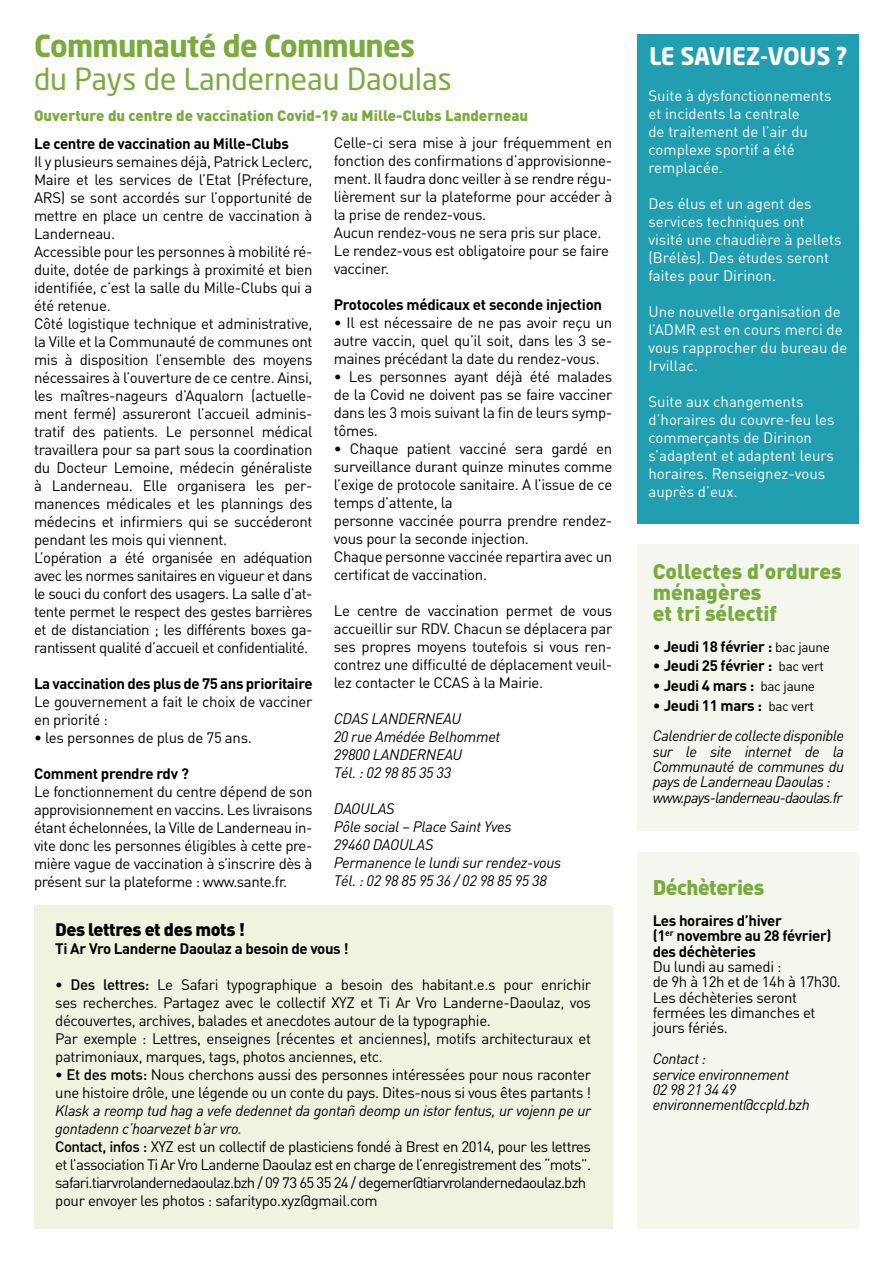
<style>
.page{position:relative;width:893px;height:1263px;background:#fff}
.page>*{position:absolute;margin:0;border:0;box-sizing:border-box;transform-origin:0 0}
.t1{font:30px "Neo Sans Pro";color:#7aab3d}
.t2{font:700 30px "Neo Sans Pro";letter-spacing:-.025em;color:#7aab3d}
.t3{font:700 24px "Neo Sans Pro";letter-spacing:-.01em;color:#fff}
.t4{font:900 21px/21px "DIN";color:#7aab3d}
.t5{font:900 21px "DIN";letter-spacing:-.025em;color:#7aab3d}
.t6{font:900 18px "DIN";letter-spacing:-.025em;color:#000}
.t7{font:15px/18px "DIN";letter-spacing:-.025em;color:#000}
.t8{font:15px/18px "DIN";color:#fff}
.t9{font:italic 15px/18px "DIN";letter-spacing:-.025em;color:#000}
.t10{font:700 15px/15.3px "DIN";letter-spacing:-.025em;color:#000}
.t11{font:900 15px "DIN";color:#7aab3d}
.s1{font-weight:500}
.s2{font-style:italic}
.s3{font-weight:400}
.s4{font-weight:400;font-size:13.5px}
.s5{font-style:normal}
.s6{font-weight:700;font-style:normal}
.s7{font-style:normal;font-size:13.5px}
</style>
<div class="page">
<div style="left:638px;top:34px;width:221px;height:489px;background:#219eaf"></div>
<div style="left:638px;top:544px;width:221px;height:685px;background:#f4f7ed"></div>
<div style="left:629px;top:831px;width:264px;height:21px;background:#fff"></div>
<div style="left:34px;top:906px;width:578px;height:323px;background:#eff4e0"></div>
<h1 class="t2" style="left:34px;top:27px;width:383px">Communauté de Communes</h1>
<h1 class="t1" style="left:34px;top:61px;width:419px">du Pays de Landerneau Daoulas</h1>
<p class="t11" style="left:34px;top:106px;width:496px">Ouverture du centre de vaccination Covid-19 au Mille-Clubs Landerneau</p>
<p class="t10" style="left:34px;top:135px;width:256px">Le centre de vaccination au Mille-Clubs</p>
<p class="t7" style="left:34px;top:152px;width:280px">Il y plusieurs semaines déjà, Patrick Leclerc, Maire et les services de l’Etat (Préfecture, ARS) se sont accordés sur l’opportunité de mettre en place un centre de vaccination à Landerneau.<br>Accessible pour les personnes à mobilité ré&shy;duite, dotée de parkings à proximité et bien identifiée, c’est la salle du Mille-Clubs qui a été retenue.<br>Côté logistique technique et administrative, la Ville et la Communauté de communes ont mis à disposition l’ensemble des moyens nécessaires à l’ouverture de ce centre. Ainsi, les maîtres-nageurs d’Aqualorn (actuelle&shy;ment fermé) assureront l’accueil adminis&shy;tratif des patients. Le personnel médical travaillera pour sa part sous la coordination du Docteur Lemoine, médecin généraliste à Landerneau. Elle organisera les per&shy;manences médicales et les plannings des médecins et infirmiers qui se succéderont pendant les mois qui viennent.<br>L’opération a été organisée en adéquation avec les normes sanitaires en vigueur et dans le souci du confort des usagers. La salle d’at&shy;tente permet le respect des gestes barrières et de distanciation ; les différents boxes ga&shy;rantissent qualité d’accueil et confidentialité.</p>
<p class="t10" style="left:34px;top:675px;width:280px">La vaccination des plus de 75 ans prioritaire</p>
<p class="t7" style="left:34px;top:692px;width:280px">Le gouvernement a fait le choix de vacciner en priorité :</p>
<p class="t7" style="left:34px;top:728px;width:219px">• les personnes de plus de 75 ans.</p>
<p class="t10" style="left:34px;top:765px;width:156px">Comment prendre rdv ?</p>
<p class="t7" style="left:34px;top:782px;width:280px;text-align:justify">Le fonctionnement du centre dépend de son approvisionnement en vaccins. Les livraisons étant échelonnées, la Ville de Landerneau in&shy;vite donc les personnes éligibles à cette pre&shy;mière vague de vaccination à s’inscrire dès à présent sur la plateforme : www.sante.fr.</p>
<p class="t7" style="left:334px;top:134px;width:280px">Celle-ci sera mise à jour fréquemment en fonction des confirmations d’approvisionne&shy;ment. Il faudra donc veiller à se rendre régu&shy;lièrement sur la plateforme pour accéder à la prise de rendez-vous.<br>Aucun rendez-vous ne sera pris sur place.<br>Le rendez-vous est obligatoire pour se faire vacciner.</p>
<p class="t10" style="left:334px;top:297px;width:270px">Protocoles médicaux et seconde injection</p>
<p class="t7" style="left:334px;top:314px;width:280px;text-align:justify">• Il est nécessaire de ne pas avoir reçu un autre vaccin, quel qu’il soit, dans les 3 se&shy;maines précédant la date du rendez-vous.</p>
<p class="t7" style="left:334px;top:368px;width:280px;text-align:justify">• Les personnes ayant déjà été malades de la Covid ne doivent pas se faire vacciner dans les 3 mois suivant la fin de leurs symp&shy;tômes.</p>
<p class="t7" style="left:334px;top:440px;width:280px">• Chaque patient vacciné sera gardé en surveillance durant quinze minutes comme l’exige de protocole sanitaire. A l’issue de ce temps d’attente, la<br>personne vaccinée pourra prendre rendez&shy;vous pour la seconde injection.<br>Chaque personne vaccinée repartira avec un certificat de vaccination.</p>
<p class="t7" style="left:334px;top:602px;width:280px;text-align:justify">Le centre de vaccination permet de vous accueillir sur RDV. Chacun se déplacera par ses propres moyens toutefois si vous ren&shy;contrez une difficulté de déplacement veuil&shy;lez contacter le CCAS à la Mairie.</p>
<p class="t9" style="left:334px;top:710px;width:168px">CDAS LANDERNEAU<br>20 rue Amédée Belhommet<br>29800 LANDERNEAU<br>Tél. : 02 98 85 35 33</p>
<p class="t9" style="left:334px;top:800px;width:229px">DAOULAS<br>Pôle social – Place Saint Yves<br>29460 DAOULAS<br>Permanence le lundi sur rendez-vous<br>Tél. : 02 98 85 95 36 / 02 98 85 95 38</p>
<p class="t6" style="left:55px;top:918px;width:191px">Des lettres et des mots !</p>
<p class="t10" style="left:55px;top:941px;width:295px">Ti Ar Vro Landerne Daoulaz a besoin de vous !</p>
<p class="t7" style="left:55px;top:976px;width:537px"><span class="s1">• Des lettres:</span> Le Safari typographique a besoin des habitant.e.s pour enrichir ses recherches. Partagez avec le collectif XYZ et Ti Ar Vro Landerne-Daoulaz, vos découvertes, archives, balades et anecdotes autour de la typographie.<br>Par exemple : Lettres, enseignes (récentes et anciennes), motifs architecturaux et patrimoniaux, marques, tags, photos anciennes, etc.</p>
<p class="t7" style="left:55px;top:1066px;width:537px"><span class="s1">• Et des mots:</span> Nous cherchons aussi des personnes intéressées pour nous raconter une histoire drôle, une légende ou un conte du pays. Dites-nous si vous êtes partants !</p>
<p class="t7" style="left:55px;top:1102px;width:537px"><span class="s2">Klask a reomp tud hag a vefe dedennet da gontañ deomp un istor fentus, ur vojenn pe ur gontadenn c’hoarvezet b’ar vro.<br></span><span class="s1">Contact, infos :</span> XYZ est un collectif de plasticiens fondé à Brest en 2014, pour les lettres et l’association Ti Ar Vro Landerne Daoulaz est en charge de l’enregistrement des “mots”. safari.tiarvrolandernedaoulaz.bzh / 09 73 65 35 24 / degemer@tiarvrolandernedaoulaz.bzh pour envoyer les photos : safaritypo.xyz@gmail.com</p>
<h2 class="t3" style="left:649px;top:41px;width:200px">LE SAVIEZ-VOUS ?</h2>
<p class="t8" style="left:648px;top:86px;width:185px">Suite à dysfonctionnements et incidents la centrale<br>de traitement de l’air du complexe sportif a été remplacée.</p>
<p class="t8" style="left:648px;top:194px;width:195px">Des élus et un agent des services techniques ont visité une chaudière à pellets (Brélès). Des études seront faites pour Dirinon.</p>
<p class="t8" style="left:648px;top:302px;width:200px">Une nouvelle organisation de l’ADMR est en cours merci de vous rapprocher du bureau de<br>Irvillac.</p>
<p class="t8" style="left:648px;top:392px;width:187px">Suite aux changements d’horaires du couvre-feu les commerçants de Dirinon s’adaptent et adaptent leurs horaires. Renseignez-vous auprès d’eux.</p>
<h3 class="t4" style="left:653px;top:560px;width:190px">Collectes d’ordures ménagères<br>et tri sélectif</h3>
<p class="t10" style="left:653px;top:638px;width:179px"><span class="s3">•</span> Jeudi 18 février : <span class="s4">bac jaune</span></p>
<p class="t10" style="left:653px;top:658px;width:173px"><span class="s3">•</span> Jeudi 25 février : <span class="s4">bac vert</span></p>
<p class="t10" style="left:653px;top:677px;width:164px"><span class="s3">•</span> Jeudi 4 mars : <span class="s4">bac jaune</span></p>
<p class="t9" style="left:653px;top:689px;width:193px;line-height:30.8px"><span class="s5">•</span> <span class="s6">Jeudi 11 mars :</span> <span class="s7">bac vert<br></span>Calendrier de collecte disponible</p>
<p class="t9" style="left:653px;top:743px;width:193px;line-height:15.3px">sur le site internet de la<br>Communauté de communes du pays de Landerneau Daoulas : www.pays-landerneau-daoulas.fr</p>
<h3 class="t5" style="left:653px;top:873px;width:113px">Déchèteries</h3>
<p class="t10" style="left:653px;top:912px;width:180px">Les horaires d’hiver<br>(1<sup>er</sup> novembre au 28 février) des déchèteries</p>
<p class="t7" style="left:653px;top:959px;width:190px;line-height:15.3px">Du lundi au samedi :<br>de 9h à 12h et de 14h à 17h30.<br>Les déchèteries seront fermées les dimanches et jours fériés.</p>
<p class="t9" style="left:653px;top:1051px;width:159px;line-height:15.3px">Contact :<br>service environnement<br>02 98 21 34 49 environnement@ccpld.bzh</p>
</div>
